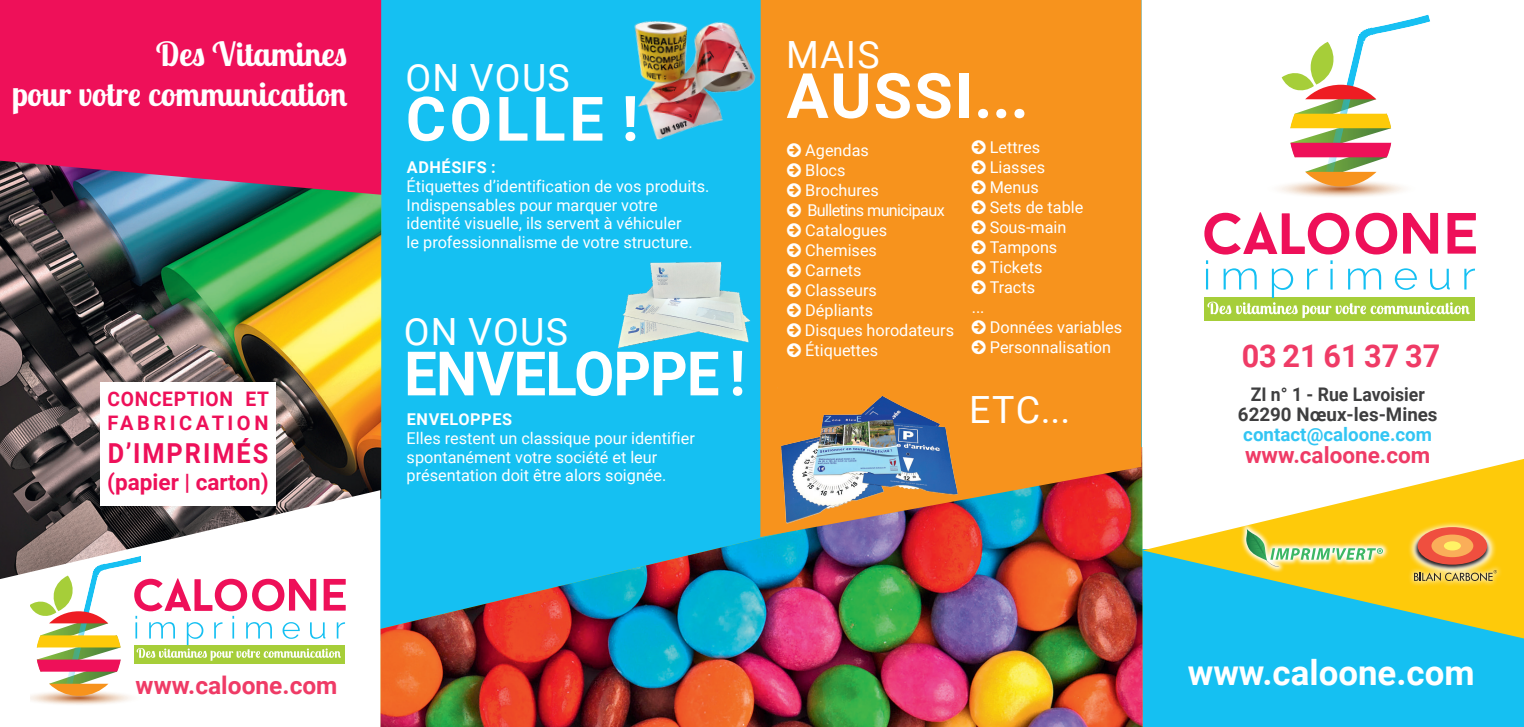
<style>
.page{position:relative;width:1524px;height:727px;background:#fff}
.page>*{position:absolute;margin:0;border:0;box-sizing:border-box;transform-origin:0 0}
.t1{font:700 62.5px "Roboto";letter-spacing:.035em;color:#fff}
.t2{font:700 61.25px "Roboto";letter-spacing:-.015em;color:#fff;scale:.95 1}
.t3{font:700 61.25px "Roboto";letter-spacing:-.015em;color:#fff}
.t4{font:37.5px "Roboto";letter-spacing:.035em;color:#fff}
.t5{font:700 34.88px "Roboto";color:#fff}
.t6{font:700 33.12px/39.8px "Lobster Two";color:#fff;text-align:right}
.t7{font:700 31.25px "Roboto";color:#ef3b66}
.t8{font:700 27.5px "Roboto";letter-spacing:.08em;color:#ee1059;scale:.92 1}
.t9{font:700 24.5px "Roboto";color:#ef3b66}
.t10{font:700 22.5px "Roboto";color:#ef3b66}
.t11{font:700 22.5px "Roboto";color:#ee1059}
.t12{font:700 20px/24px "Roboto";letter-spacing:.065em;color:#ee1059;scale:.96 1}
.t13{font:700 18.75px/20px "Roboto";color:#3e3e3f;text-align:center;scale:.94 1}
.t14{font:700 18.75px "Roboto";color:#33c5f3}
.t15{font:16.25px/20px "Roboto";color:#fff}
.t16{font:700 16.25px "Roboto";letter-spacing:.035em;color:#fff}
.s1{font-size:62.5px}
</style>
<div class="page">
<div style="left:1142px;top:549px;width:382px;height:177px;background:#15c0f2"></div>
<div style="left:381px;top:0;width:761px;height:447px;background:#15c0f2"></div>
<svg style="left:1142px;top:458px;width:382px;height:180px"></svg>
<img style="left:0;top:195px;width:381px;height:295px">
<img style="left:380px;top:447px;width:762px;height:279px">
<svg style="left:0;top:490px;width:380px;height:89px"></svg>
<div style="left:760px;top:0;width:381px;height:537px;background:#f7931d"></div>
<svg style="left:0;top:0;width:381px;height:195px;background:#df185c"></svg>
<img style="left:592px;top:0;width:192px;height:149px">
<div style="left:100px;top:382px;width:176px;height:123px;background:#fff"></div>
<div style="left:1240px;top:522px;width:149px;height:51px;background:#feca0a"></div>
<svg style="left:1297px;top:543px;width:86px;height:22px;background:#d1dc89"></svg>
<img style="left:1295px;top:520px;width:2px;height:57px">
<img style="left:1231px;top:520px;width:64px;height:57px">
<svg style="left:1407px;top:520px;width:96px;height:67px"></svg>
<img style="left:1410px;top:522px;width:89px;height:61px">
<div style="left:1417px;top:527px;width:70px;height:37px;background:#ef4f3f;border-radius:50%"></div>
<div style="left:1431px;top:534px;width:42px;height:23px;background:#faae59;border-radius:50%"></div>
<div style="left:1444px;top:541px;width:17px;height:9px;background:#fff365;border-radius:50%"></div>
<svg style="left:1414px;top:569px;width:83px;height:12px"></svg>
<img style="left:762px;top:381px;width:206px;height:155px">
<img style="left:607px;top:250px;width:149px;height:112px">
<div style="left:1204px;top:297px;width:271px;height:24px;background:#a6ce39"></div>
<svg style="left:1204px;top:212px;width:145px;height:42px"></svg>
<svg style="left:1355px;top:213px;width:42px;height:41px"></svg>
<svg style="left:1403px;top:213px;width:35px;height:40px"></svg>
<svg style="left:1447px;top:213px;width:29px;height:40px"></svg>
<svg style="left:1206px;top:260px;width:269px;height:58px"></svg>
<svg style="left:1279px;top:14px;width:151px;height:183px"></svg>
<svg style="left:30px;top:554px;width:316px;height:151px"></svg>
<svg style="left:787px;top:143px;width:14px;height:14px"></svg>
<svg style="left:787px;top:163px;width:14px;height:14px"></svg>
<svg style="left:787px;top:183px;width:14px;height:14px"></svg>
<svg style="left:787px;top:203px;width:14px;height:14px"></svg>
<svg style="left:787px;top:223px;width:14px;height:14px"></svg>
<svg style="left:787px;top:243px;width:14px;height:14px"></svg>
<svg style="left:787px;top:263px;width:14px;height:14px"></svg>
<svg style="left:787px;top:283px;width:14px;height:14px"></svg>
<svg style="left:787px;top:303px;width:14px;height:14px"></svg>
<svg style="left:787px;top:323px;width:14px;height:14px"></svg>
<svg style="left:787px;top:343px;width:14px;height:14px"></svg>
<svg style="left:972px;top:140px;width:13px;height:14px"></svg>
<svg style="left:972px;top:160px;width:13px;height:14px"></svg>
<svg style="left:972px;top:180px;width:13px;height:14px"></svg>
<svg style="left:972px;top:200px;width:13px;height:14px"></svg>
<svg style="left:972px;top:220px;width:13px;height:14px"></svg>
<svg style="left:972px;top:240px;width:13px;height:14px"></svg>
<svg style="left:972px;top:260px;width:13px;height:14px"></svg>
<svg style="left:972px;top:280px;width:13px;height:14px"></svg>
<svg style="left:972px;top:320px;width:13px;height:14px"></svg>
<svg style="left:972px;top:340px;width:13px;height:14px"></svg>
<h3 class="t6" style="left:12px;top:34px;width:337px">Des Vitamines<br>pour votre communication</h3>
<h3 class="t4" style="left:786px;top:28px;width:95px">MAIS</h3>
<h3 class="t4" style="left:405px;top:51px;width:166px">ON VOUS</h3>
<h2 class="t3" style="left:406px;top:76px;width:234px">COLLE <span class="s1">!</span></h2>
<h1 class="t1" style="left:786px;top:52px;width:244px">AUSSI...</h1>
<p class="t15" style="left:805px;top:139px;width:151px">Agendas<br>Blocs<br>Brochures<br>Bulletins municipaux<br>Catalogues<br>Chemises<br>Carnets<br>Classeurs<br>Dépliants<br>Disques horodateurs<br>Étiquettes</p>
<p class="t15" style="left:990px;top:136px;width:95px">Lettres<br>Liasses<br>Menus<br>Sets de table<br>Sous-main<br>Tampons<br>Tickets<br>Tracts</p>
<p class="t16" style="left:407px;top:156px;width:90px">ADHÉSIFS :</p>
<p class="t15" style="left:407px;top:176px;width:304px;line-height:18.8px">Étiquettes d’identification de vos produits.<br>Indispensables pour marquer votre identité visuelle, ils servent à véhiculer<br>le professionnalisme de votre structure.</p>
<p class="t15" style="left:972px;top:296px;width:14px">...</p>
<h3 class="t4" style="left:404px;top:305px;width:166px">ON VOUS</h3>
<h2 class="t2" style="left:404px;top:330px;width:361px">ENVELOPPE <span class="s1">!</span></h2>
<p class="t16" style="left:407px;top:408px;width:107px">ENVELOPPES</p>
<p class="t15" style="left:407px;top:428px;width:290px;line-height:18.8px">Elles restent un classique pour identifier spontanément votre société et leur présentation doit être alors soignée.</p>
<p class="t15" style="left:990px;top:316px;width:134px">Données variables<br>Personnalisation</p>
<p class="t12" style="left:108px;top:386px;width:170px">CONCEPTION ET<br>FABRICATION</p>
<h3 class="t8" style="left:108px;top:434px;width:176px">D’IMPRIMÉS</h3>
<h3 class="t11" style="left:107px;top:466px;width:163px">(papier | carton)</h3>
<h3 class="t4" style="left:969px;top:383px;width:103px">ETC...</h3>
<h3 class="t9" style="left:136px;top:667px;width:203px">www.caloone.com</h3>
<h3 class="t7" style="left:1241px;top:333px;width:200px">03 21 61 37 37</h3>
<p class="t13" style="left:1238px;top:383px;width:214px">ZI n° 1 - Rue Lavoisier<br>62290 Nœux-les-Mines</p>
<p class="t14" style="left:1243px;top:421px;width:190px">contact@caloone.com</p>
<h3 class="t10" style="left:1245px;top:439px;width:187px">www.caloone.com</h3>
<h3 class="t5" style="left:1187px;top:647px;width:288px">www.caloone.com</h3>
</div>
